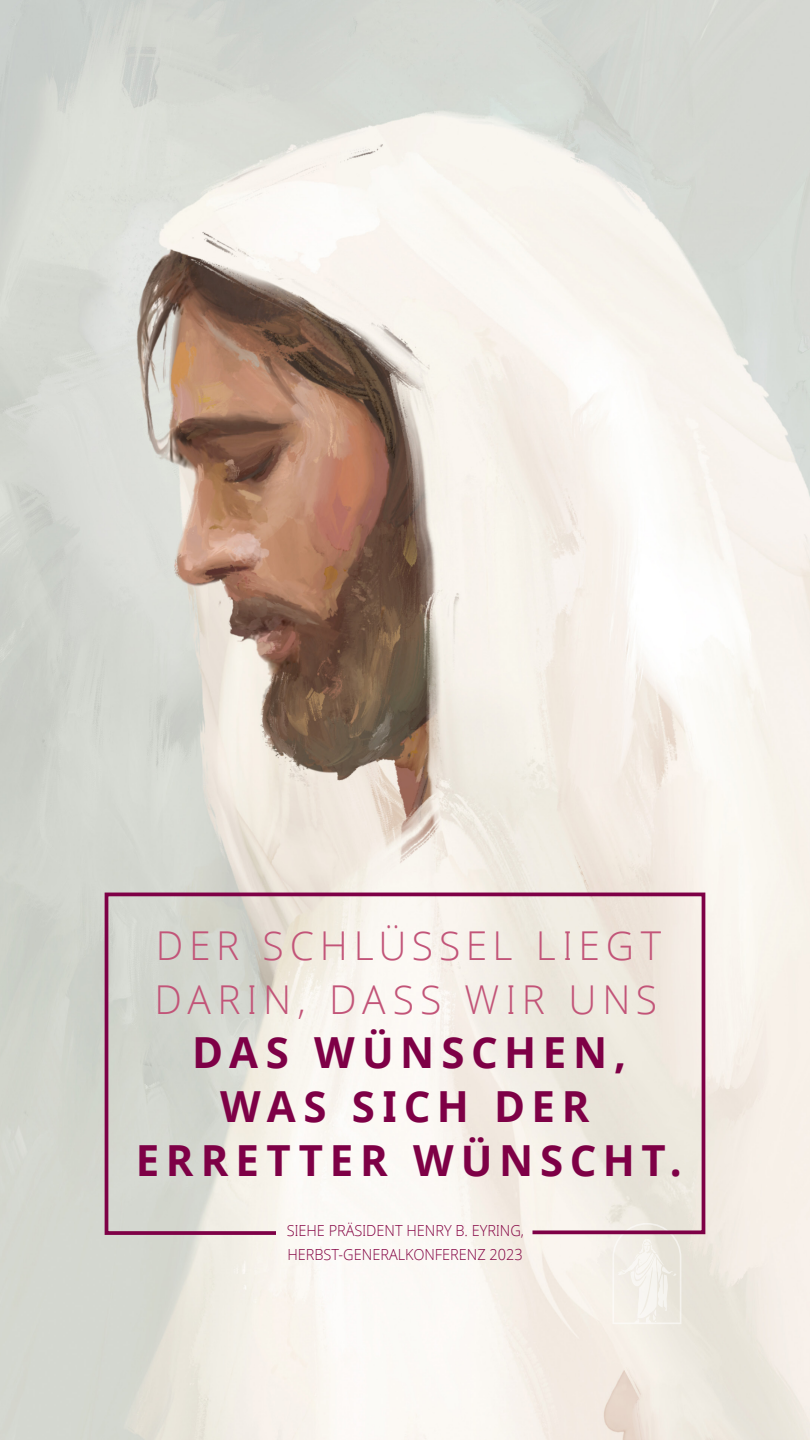
<style>
.page{position:relative;width:810px;height:1440px;background:#fff}
.page>*{position:absolute;margin:0;border:0;box-sizing:border-box;transform-origin:0 0}
.artcl3_p1_figure_image_aside_quote_first{font:700 42.83px/54px "Dots Solidlds Lat";letter-spacing:.16em;color:#7e0046;text-align:center}
.artcl3_p1_figure_image_aside_quote_first-2{font:300 39.75px/54px "Dots Solidlds Lat";letter-spacing:.15em;color:#c25478}
.artcl3_p1_figure_image_aside_quote_citat{font:300 15.3px "Dots Solidlds Lat";color:#830041;scale:.95 1}
</style>
<div class="page">
<img style="left:0;top:0;width:810px;height:1439px">
<svg style="left:612px;top:1237px;width:69px;height:87px"></svg>
<svg style="left:103px;top:891px;width:604px;height:346px"></svg>
<p class="artcl3_p1_figure_image_aside_quote_first-2" style="left:155px;top:918px;width:508px">DER SCHLÜSSEL LIEGT<br>DARIN, DASS WIR UNS</p>
<p class="artcl3_p1_figure_image_aside_quote_first" style="left:136px;top:1026px;width:547px">DAS WÜNSCHEN,<br>WAS SICH DER<br>ERRETTER WÜNSCHT.</p>
<p class="artcl3_p1_figure_image_aside_quote_citat" style="left:287px;top:1219px;width:251px">SIEHE PRÄSIDENT HENRY B. EYRING,</p>
<p class="artcl3_p1_figure_image_aside_quote_citat" style="left:287px;top:1243px;width:249px">HERBST-GENERALKONFERENZ 2023</p>
</div>
